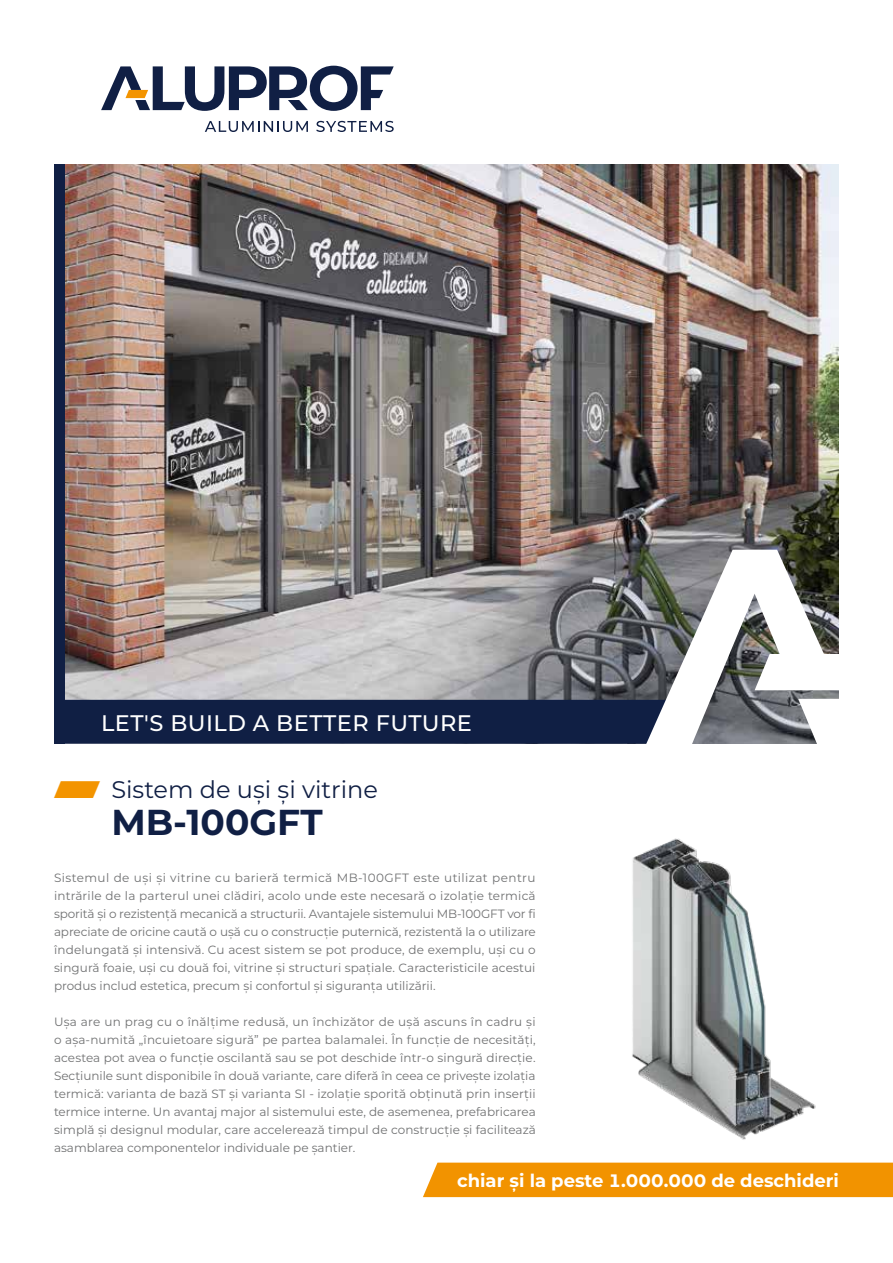
<style>
.page{position:relative;width:893px;height:1263px;background:#fff}
.page>*{position:absolute;margin:0;border:0;box-sizing:border-box;transform-origin:0 0}
.t1{font:700 36px "Montserrat Alu";color:#101f44}
.t2{font:24px "Montserrat Alu";color:#101f44}
.t3{font:500 22.5px "Montserrat Alu";letter-spacing:.02em;color:#fff}
.t4{font:700 18px "Aluprof Sans";color:#fff}
.t5{font:12px/18px "Montserrat Alu";color:#707172;text-align:justify}
.s1{color:#f39400}
</style>
<div class="page">
<img style="left:632px;top:838px;width:184px;height:302px">
<img style="left:65px;top:164px;width:774px;height:536px">
<div style="left:423px;top:1162px;width:470px;height:35px;background:#f29300"></div>
<div style="left:54px;top:164px;width:11px;height:580px;background:#101f44"></div>
<div style="left:54px;top:700px;width:619px;height:44px;background:#101f44"></div>
<svg style="left:644px;top:550px;width:195px;height:194px"></svg>
<svg style="left:101px;top:66px;width:293px;height:45px"></svg>
<svg style="left:205px;top:121px;width:103px;height:11px"></svg>
<svg style="left:316px;top:121px;width:78px;height:11px"></svg>
<h3 class="t3" style="left:101px;top:707px;width:372px">LET'S BUILD A BETTER FUTURE</h3>
<h2 class="t2" style="left:54px;top:773px;width:325px"><span class="s1">⸠</span> Sistem de uși și vitrine</h2>
<h1 class="t1" style="left:111px;top:796px;width:213px">MB-100GFT</h1>
<p class="t5" style="left:54px;top:868px;width:483px">Sistemul de uși și vitrine cu barieră termică MB-100GFT este utilizat pentru intrările de la parterul unei clădiri, acolo unde este necesară o izolație termică sporită și o rezistență mecanică a structurii. Avantajele sistemului MB-100GFT vor fi apreciate de oricine caută o ușă cu o construcție puternică, rezistentă la o utilizare îndelungată și intensivă. Cu acest sistem se pot produce, de exemplu, uși cu o singură foaie, uși cu două foi, vitrine și structuri spațiale. Caracteristicile acestui produs includ estetica, precum și confortul și siguranța utilizării.</p>
<p class="t5" style="left:54px;top:1012px;width:483px">Ușa are un prag cu o înălțime redusă, un închizător de ușă ascuns în cadru și o așa-numită „încuietoare sigură” pe partea balamalei. În funcție de necesități, acestea pot avea o funcție oscilantă sau se pot deschide într-o singură direcție.<br>Secțiunile sunt disponibile în două variante, care diferă în ceea ce privește izolația termică: varianta de bază ST și varianta SI - izolație sporită obținută prin inserții termice interne. Un avantaj major al sistemului este, de asemenea, prefabricarea simplă și designul modular, care accelerează timpul de construcție și facilitează asamblarea componentelor individuale pe șantier.</p>
<h3 class="t4" style="left:457px;top:1167px;width:383px">chiar și la peste 1.000.000 de deschideri</h3>
</div>
